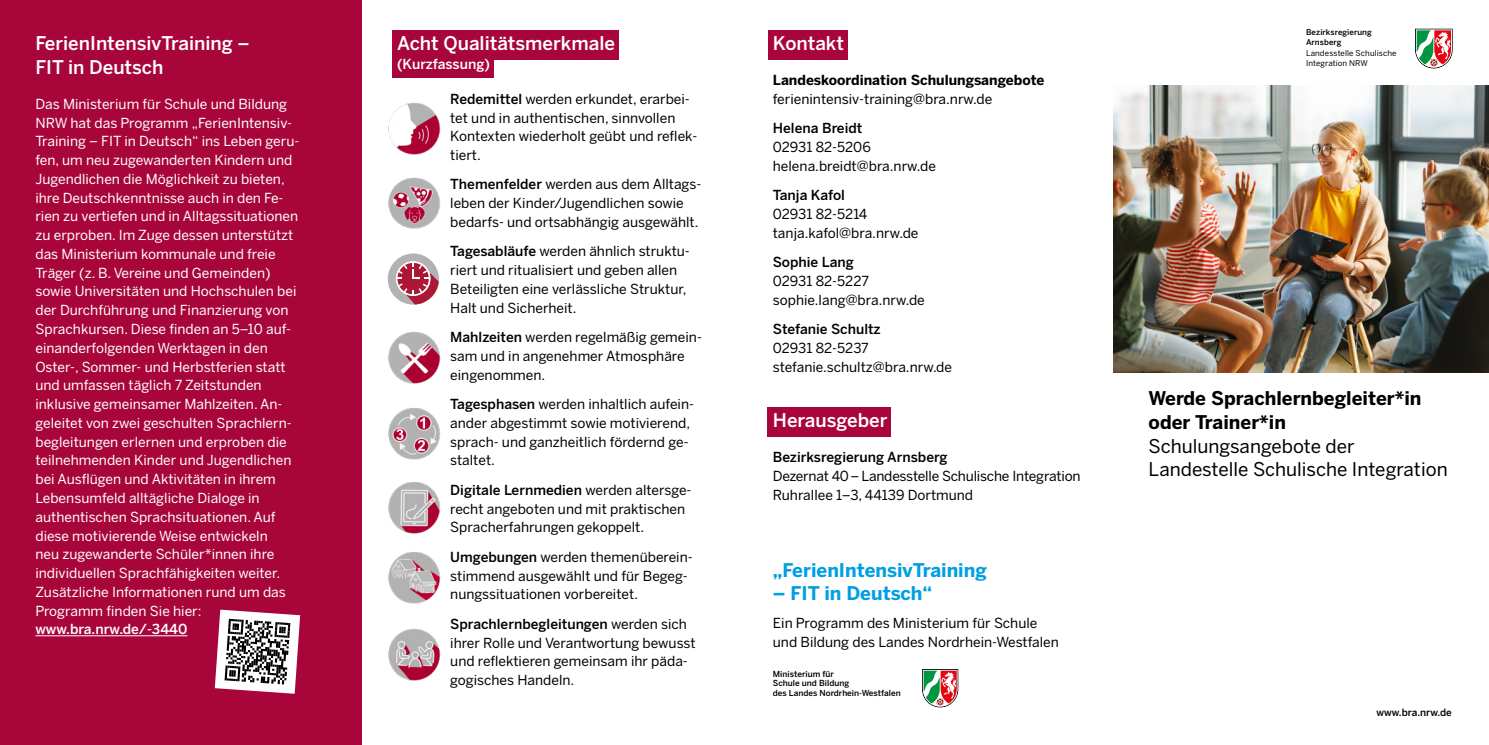
<style>
.page{position:relative;width:1489px;height:745px;background:#fff}
.page>*{position:absolute;margin:0;border:0;box-sizing:border-box;transform-origin:0 0}
.H1_Titel{font:18.75px/23.8px "Benton Sans";color:#000}
.H2_Ueberschrift{font:500 18.75px/23.8px "Benton Sans";color:#fff}
.t1{font:700 18.75px "Benton Sans";color:#009fe3}
.P_Text{font:13.75px/18.8px "Benton Sans";color:#000}
.P_Text-2{font:13.75px/18.8px "Benton Sans";color:#fff}
.P_Text-3{font:700 13.75px/18.8px "Benton Sans";color:#000}
.H2_Ueberschrift-2{font:500 13.75px "Benton Sans";color:#fff}
.t2{font:500 10px "Benton Sans";color:#000}
.t3{font:500 8.25px/9.9px "Benton Sans";color:#000}
.t4{font:8px/9.5px "Benton Sans";letter-spacing:.01em;color:#000}
.t5{font:500 8px/9.5px "Benton Sans";letter-spacing:.01em;color:#000}
.s1{font-weight:500}
.s2{font-weight:400}
.s3{font-weight:700}
</style>
<div class="page">
<img style="left:1113px;top:85px;width:375px;height:287px">
<div style="left:767px;top:30px;width:80px;height:29px;background:#a8063a"></div>
<div style="left:767px;top:407px;width:124px;height:29px;background:#a8063a"></div>
<svg style="left:1415px;top:29px;width:37px;height:39px"></svg>
<div style="left:0;top:0;width:361px;height:744px;background:#a8063a"></div>
<hr style="left:35px;top:635px;width:152px;height:1px;background:#fff">
<div style="left:392px;top:30px;width:226px;height:29px;background:#a8063a"></div>
<div style="left:392px;top:53px;width:101px;height:24px;background:#a8063a"></div>
<svg style="left:215px;top:609px;width:85px;height:84px"></svg>
<img style="left:388px;top:102px;width:53px;height:53px">
<img style="left:388px;top:628px;width:53px;height:53px">
<img style="left:388px;top:552px;width:53px;height:52px">
<img style="left:388px;top:481px;width:53px;height:53px">
<img style="left:388px;top:407px;width:53px;height:53px">
<img style="left:388px;top:331px;width:53px;height:53px">
<div style="left:388px;top:253px;width:51px;height:51px;background:#b2b2b2;border-radius:50%"></div>
<svg style="left:395px;top:260px;width:43px;height:44px"></svg>
<img style="left:388px;top:177px;width:53px;height:52px">
<svg style="left:922px;top:669px;width:36px;height:38px"></svg>
<h2 class="H2_Ueberschrift" style="left:35px;top:31px;width:216px">FerienIntensivTraining –<br>FIT in Deutsch</h2>
<p class="P_Text-2" style="left:35px;top:94px;width:265px">Das Ministerium für Schule und Bildung NRW hat das Programm „FerienIntensiv-Training – FIT in Deutsch“ ins Leben geru&shy;fen, um neu zugewanderten Kindern und Jugendlichen die Möglichkeit zu bieten, ihre Deutschkenntnisse auch in den Fe&shy;rien zu vertiefen und in Alltagssituationen zu erproben. Im Zuge dessen unterstützt das Ministerium kommunale und freie Träger (z. B. Vereine und Gemeinden) sowie Universitäten und Hochschulen bei der Durchführung und Finanzierung von Sprachkursen. Diese finden an 5–10 auf&shy;einanderfolgenden Werktagen in den Oster-, Sommer- und Herbstferien statt und umfassen täglich 7 Zeitstunden inklusive gemeinsamer Mahlzeiten. An&shy;geleitet von zwei geschulten Sprachlern&shy;begleitungen erlernen und erproben die teilnehmenden Kinder und Jugendlichen bei Ausflügen und Aktivitäten in ihrem Lebensumfeld alltägliche Dialoge in authentischen Sprachsituationen. Auf diese motivierende Weise entwickeln<br>neu zugewanderte Schüler*innen ihre individuellen Sprachfähigkeiten weiter.<br>Zusätzliche Informationen rund um das Programm finden Sie hier: <span class="s1">www.bra.nrw.de/-3440</span></p>
<h2 class="H2_Ueberschrift" style="left:397px;top:31px;width:219px">Acht Qualitätsmerkmale</h2>
<h2 class="H2_Ueberschrift-2" style="left:397px;top:56px;width:94px">(Kurzfassung)</h2>
<p class="P_Text" style="left:450px;top:89px;width:248px"><span class="s1">Redemittel</span> werden erkundet, erarbei&shy;tet und in authentischen, sinnvollen<br>Kontexten wiederholt geübt und reflek&shy;tiert.</p>
<p class="P_Text" style="left:450px;top:175px;width:252px"><span class="s1">Themenfelder</span> werden aus dem Alltags&shy;leben der Kinder/Jugendlichen sowie bedarfs- und ortsabhängig ausgewählt.</p>
<p class="P_Text" style="left:450px;top:242px;width:241px"><span class="s1">Tagesabläufe</span> werden ähnlich struktu&shy;riert und ritualisiert und geben allen Beteiligten eine verlässliche Struktur, Halt und Sicherheit.</p>
<p class="P_Text" style="left:450px;top:327px;width:253px"><span class="s1">Mahlzeiten</span> werden regelmäßig gemein&shy;sam und in angenehmer Atmosphäre eingenommen.</p>
<p class="P_Text" style="left:450px;top:394px;width:245px"><span class="s1">Tagesphasen</span> werden inhaltlich aufein&shy;ander abgestimmt sowie motivierend, sprach- und ganzheitlich fördernd ge&shy;staltet.</p>
<p class="P_Text" style="left:450px;top:480px;width:243px"><span class="s1">Digitale Lernmedien</span> werden altersge&shy;recht angeboten und mit praktischen<br>Spracherfahrungen gekoppelt.</p>
<p class="P_Text" style="left:450px;top:547px;width:244px"><span class="s1">Umgebungen</span> werden themenüberein&shy;stimmend ausgewählt und für Begeg&shy;nungssituationen vorbereitet.</p>
<p class="P_Text" style="left:450px;top:614px;width:247px"><span class="s1">Sprachlernbegleitungen</span> werden sich ihrer Rolle und Verantwortung bewusst und reflektieren gemeinsam ihr päda&shy;gogisches Handeln.</p>
<h2 class="H2_Ueberschrift" style="left:772px;top:31px;width:73px">Kontakt</h2>
<p class="P_Text-3" style="left:772px;top:70px;width:273px">Landeskoordination Schulungsangebote <span class="s2">ferienintensiv-training@bra.nrw.de</span></p>
<p class="P_Text" style="left:772px;top:118px;width:165px"><span class="s1">Helena Breidt<br></span>02931 82-5206 helena.breidt@bra.nrw.de</p>
<p class="P_Text" style="left:772px;top:185px;width:147px"><span class="s1">Tanja Kafol<br></span>02931 82-5214 tanja.kafol@bra.nrw.de</p>
<p class="P_Text" style="left:772px;top:252px;width:153px"><span class="s1">Sophie Lang<br></span>02931 82-5227 sophie.lang@bra.nrw.de</p>
<p class="P_Text" style="left:772px;top:319px;width:181px"><span class="s1">Stefanie Schultz<br></span>02931 82-5237 stefanie.schultz@bra.nrw.de</p>
<h2 class="H2_Ueberschrift" style="left:772px;top:408px;width:116px">Herausgeber</h2>
<p class="P_Text" style="left:772px;top:447px;width:309px"><span class="s1">Bezirksregierung Arnsberg<br></span>Dezernat 40 – Landesstelle Schulische Integration<br>Ruhrallee 1–3, 44139 Dortmund</p>
<h1 class="t1" style="left:772px;top:559px;width:215px">„FerienIntensivTraining</h1>
<h1 class="t1" style="left:772px;top:581px;width:161px">– FIT in Deutsch“</h1>
<p class="P_Text" style="left:772px;top:613px;width:287px">Ein Programm des Ministerium für Schule und Bildung des Landes Nordrhein-Westfalen</p>
<p class="t3" style="left:772px;top:668px;width:129px">Ministerium für<br>Schule und Bildung<br>des Landes Nordrhein-Westfalen</p>
<p class="t5" style="left:1305px;top:27px;width:67px">Bezirksregierung<br>Arnsberg</p>
<p class="t4" style="left:1305px;top:49px;width:92px">Landesstelle Schulische<br>Integration NRW</p>
<h1 class="H1_Titel" style="left:1148px;top:386px;width:300px"><span class="s3">Werde Sprachlernbegleiter*in oder Trainer*in<br></span>Schulungsangebote der<br>Landestelle Schulische Integration</h1>
<p class="t2" style="left:1376px;top:706px;width:77px">www.bra.nrw.de</p>
</div>
